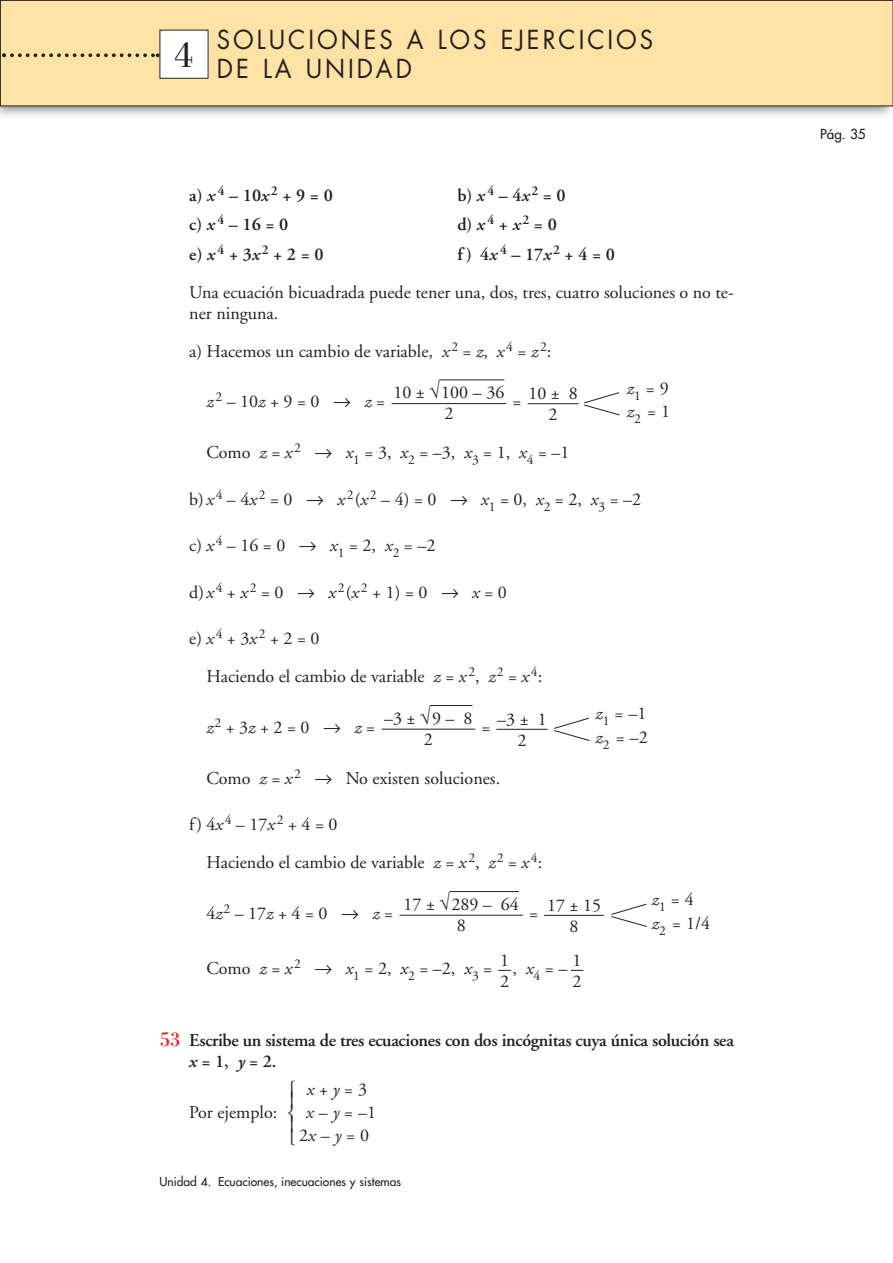
<style>
.page{position:relative;width:893px;height:1263px;background:#fff}
.page>*{position:absolute;margin:0;border:0;box-sizing:border-box;transform-origin:0 0}
.t1{font:37.5px "Bodoni";color:#231f20}
.t2{font:25.5px/28.5px "Futura";letter-spacing:.125em;color:#231f20;scale:.94 1}
.t3{font:18px/21px "Adobe Garamond";color:#231f20}
.t4{font:600 18px/21px "Adobe Garamond";letter-spacing:-.02em;color:#231f20}
.t5{font:13.5px "Futura";color:#231f20}
.t6{font:12px "Futura";color:#231f20}
.s1{font-style:italic}
.s2{font-weight:600}
.s3{font-weight:600;font-style:italic}
.s4{font-family:"Bodoni";font-weight:400;font-size:21px;color:#ee1d23}
</style>
<div class="page">
<svg style="left:570px;top:970px;width:13px;height:1px"></svg>
<svg style="left:498px;top:970px;width:13px;height:1px"></svg>
<hr style="left:544px;top:915px;width:59px;height:1px;background:#231f20">
<hr style="left:449px;top:891px;width:70px;height:1px;background:#231f20">
<hr style="left:399px;top:915px;width:124px;height:1px;background:#231f20">
<hr style="left:496px;top:729px;width:51px;height:1px;background:#231f20">
<hr style="left:430px;top:705px;width:42px;height:1px;background:#231f20">
<hr style="left:381px;top:729px;width:94px;height:1px;background:#231f20">
<hr style="left:527px;top:403px;width:51px;height:1px;background:#231f20">
<hr style="left:439px;top:380px;width:65px;height:1px;background:#231f20">
<hr style="left:391px;top:403px;width:115px;height:1px;background:#231f20">
<img style="left:0;top:106px;width:892px;height:10px">
<div style="left:0;top:0;width:892px;height:106px;background:#ffe2a5"></div>
<div style="left:0;top:0;width:892px;height:106px;border:1px solid #231f20"></div>
<svg style="left:2px;top:53px;width:157px;height:4px"></svg>
<div style="left:160px;top:30px;width:48px;height:48px;background:#fff"></div>
<svg style="left:553px;top:392px;width:94px;height:535px"></svg>
<h1 class="t1" style="left:175px;top:41px;width:20px">4</h1>
<h1 class="t1" style="left:175px;top:41px;width:20px">1</h1>
<h2 class="t2" style="left:217px;top:28px;width:465px">SOLUCIONES A LOS EJERCICIOS<br>DE LA UNIDAD</h2>
<p class="t4" style="left:189px;top:186px;width:145px">a) <span class="s1">x</span><sup>4</sup> – 10<span class="s1">x</span><sup>2</sup> + 9 = 0</p>
<p class="t4" style="left:457px;top:186px;width:110px">b) <span class="s1">x</span><sup>4</sup> – 4<span class="s1">x</span><sup>2</sup> = 0</p>
<p class="t4" style="left:189px;top:216px;width:101px">c) <span class="s1">x</span><sup>4</sup> – 16 = 0</p>
<p class="t4" style="left:457px;top:216px;width:101px">d) <span class="s1">x</span><sup>4</sup> + <span class="s1">x</span><sup>2</sup> = 0</p>
<p class="t4" style="left:189px;top:245px;width:136px">e) <span class="s1">x</span><sup>4</sup> + 3<span class="s1">x</span><sup>2</sup> + 2 = 0</p>
<p class="t3" style="left:189px;top:237px;width:546px;line-height:38px;text-indent:268px"><span class="s2">f) 4</span><span class="s3">x</span><sup>4</sup> <span class="s2">– 17</span><span class="s3">x</span><sup>2</sup> <span class="s2">+ 4 = 0<br></span>Una ecuación bicuadrada puede tener una, dos, tres, cuatro soluciones o no te-</p>
<p class="t3" style="left:189px;top:296px;width:363px;line-height:38px">ner ninguna.<br>a) Hacemos un cambio de variable, <span class="s1">x</span> <sup>2</sup> = <span class="s1">z</span>, <span class="s1">x</span> <sup>4</sup> = <span class="s1">z</span> <sup>2</sup>:</p>
<p class="t3" style="left:206px;top:393px;width:180px"><span class="s1">z</span><sup>2</sup>– 10<span class="s1">z</span>+9 = 0 → <span class="s1">z</span>=</p>
<p class="t3" style="left:512px;top:393px;width:10px">=</p>
<p class="t3" style="left:206px;top:444px;width:365px">Como <span class="s1">z</span> = <span class="s1">x</span> <sup>2</sup> → <span class="s1">x</span><sub>1</sub> = 3, <span class="s1">x</span><sub>2</sub> = –3, <span class="s1">x</span><sub>3</sub> = 1, <span class="s1">x</span><sub>4</sub> = –1</p>
<p class="t3" style="left:189px;top:490px;width:453px">b)<span class="s1">x</span><sup>4</sup> – 4<span class="s1">x</span><sup>2</sup> = 0 → <span class="s1">x</span><sup>2</sup>(<span class="s1">x</span><sup>2</sup> – 4) = 0 → <span class="s1">x</span><sub>1</sub> = 0, <span class="s1">x</span><sub>2</sub> = 2, <span class="s1">x</span><sub>3</sub> = –2</p>
<p class="t3" style="left:189px;top:537px;width:247px">c) <span class="s1">x</span><sup>4</sup> – 16 = 0 → <span class="s1">x</span><sub>1</sub> = 2, <span class="s1">x</span><sub>2</sub> = –2</p>
<p class="t3" style="left:189px;top:583px;width:319px">d)<span class="s1">x</span><sup>4</sup> + <span class="s1">x</span><sup>2</sup> = 0 → <span class="s1">x</span><sup>2</sup>(<span class="s1">x</span><sup>2</sup> + 1) = 0 → <span class="s1">x</span> = 0</p>
<p class="t3" style="left:206px;top:621px;width:337px;line-height:38px;text-indent:-17px">e)<span class="s1">x</span><sup>4</sup> + 3<span class="s1">x</span><sup>2</sup> + 2 = 0<br>Haciendo el cambio de variable <span class="s1">z</span> = <span class="s1">x</span> <sup>2</sup>, <span class="s1">z</span><sup>2</sup> = <span class="s1">x</span> <sup>4</sup>:</p>
<p class="t3" style="left:206px;top:718px;width:170px"><span class="s1">z</span><sup>2</sup>+ 3<span class="s1">z</span>+ 2 = 0 → <span class="s1">z</span>=</p>
<p class="t3" style="left:481px;top:718px;width:10px">=</p>
<p class="t3" style="left:206px;top:769px;width:295px">Como <span class="s1">z</span> = <span class="s1">x</span> <sup>2</sup> → No existen soluciones.</p>
<p class="t3" style="left:206px;top:807px;width:337px;line-height:38px;text-indent:-17px">f)4<span class="s1">x</span><sup>4</sup> – 17<span class="s1">x</span><sup>2</sup> + 4 = 0<br>Haciendo el cambio de variable <span class="s1">z</span> = <span class="s1">x</span> <sup>2</sup>, <span class="s1">z</span><sup>2</sup> = <span class="s1">x</span> <sup>4</sup>:</p>
<p class="t3" style="left:206px;top:904px;width:188px">4<span class="s1">z</span><sup>2</sup> – 17<span class="s1">z</span>+ 4 = 0 → <span class="s1">z</span>=</p>
<p class="t3" style="left:529px;top:904px;width:10px">=</p>
<p class="t3" style="left:206px;top:960px;width:362px">Como <span class="s1">z</span> = <span class="s1">x</span> <sup>2</sup> → <span class="s1">x</span><sub>1</sub> = 2, <span class="s1">x</span><sub>2</sub> = –2, <span class="s1">x</span><sub>3</sub> = , <span class="s1">x</span><sub>4</sub> = –</p>
<p class="t3" style="left:393px;top:384px;width:112px;text-align:center">10 ± √100 – 36<br>2</p>
<p class="t3" style="left:626px;top:378px;width:45px;line-height:23.1px"><span class="s1">z</span><sub>1</sub> = 9 <span class="s1">z</span><sub>2</sub> = 1</p>
<p class="t3" style="left:528px;top:385px;width:51px;text-align:center">10 ± 8<br>2</p>
<p class="t3" style="left:384px;top:709px;width:90px;text-align:center">–3 ±√9 – 8<br>2</p>
<p class="t3" style="left:595px;top:704px;width:54px;line-height:23.1px"><span class="s1">z</span><sub>1</sub> = –1 <span class="s1">z</span><sub>2</sub> = –2</p>
<p class="t3" style="left:497px;top:710px;width:51px;text-align:center">–3 ± 1<br>2</p>
<p class="t3" style="left:403px;top:895px;width:117px;text-align:center">17 ± √289 – 64<br>8</p>
<p class="t3" style="left:651px;top:890px;width:60px;line-height:23.1px"><span class="s1">z</span><sub>1</sub> = 4 <span class="s1">z</span><sub>2</sub> = 1/4</p>
<p class="t3" style="left:547px;top:896px;width:55px;text-align:center">17 ± 15<br>8</p>
<p class="t3" style="left:500px;top:951px;width:10px">1<br>2</p>
<p class="t3" style="left:572px;top:951px;width:10px">1<br>2</p>
<p class="t4" style="left:189px;top:1032px;width:546px;text-indent:-30px"><span class="s4">53</span> Escribe un sistema de tres ecuaciones con dos incógnitas cuya única solución sea <span class="s1">x</span> = 1, <span class="s1">y</span> = 2.</p>
<p class="t3" style="left:189px;top:1103px;width:89px">Por ejemplo:</p>
<p class="t3" style="left:299px;top:1079px;width:78px;line-height:23.1px;text-align:center"><span class="s1">x</span>+<span class="s1">y</span>= 3 <span class="s1">x</span>–<span class="s1">y</span>= –1<br>2<span class="s1">x</span>–<span class="s1">y</span>= 0</p>
<p class="t6" style="left:159px;top:1176px;width:243px">Unidad 4. Ecuaciones, inecuaciones y sistemas</p>
<p class="t5" style="left:820px;top:128px;width:47px">Pág. 35</p>
</div>
